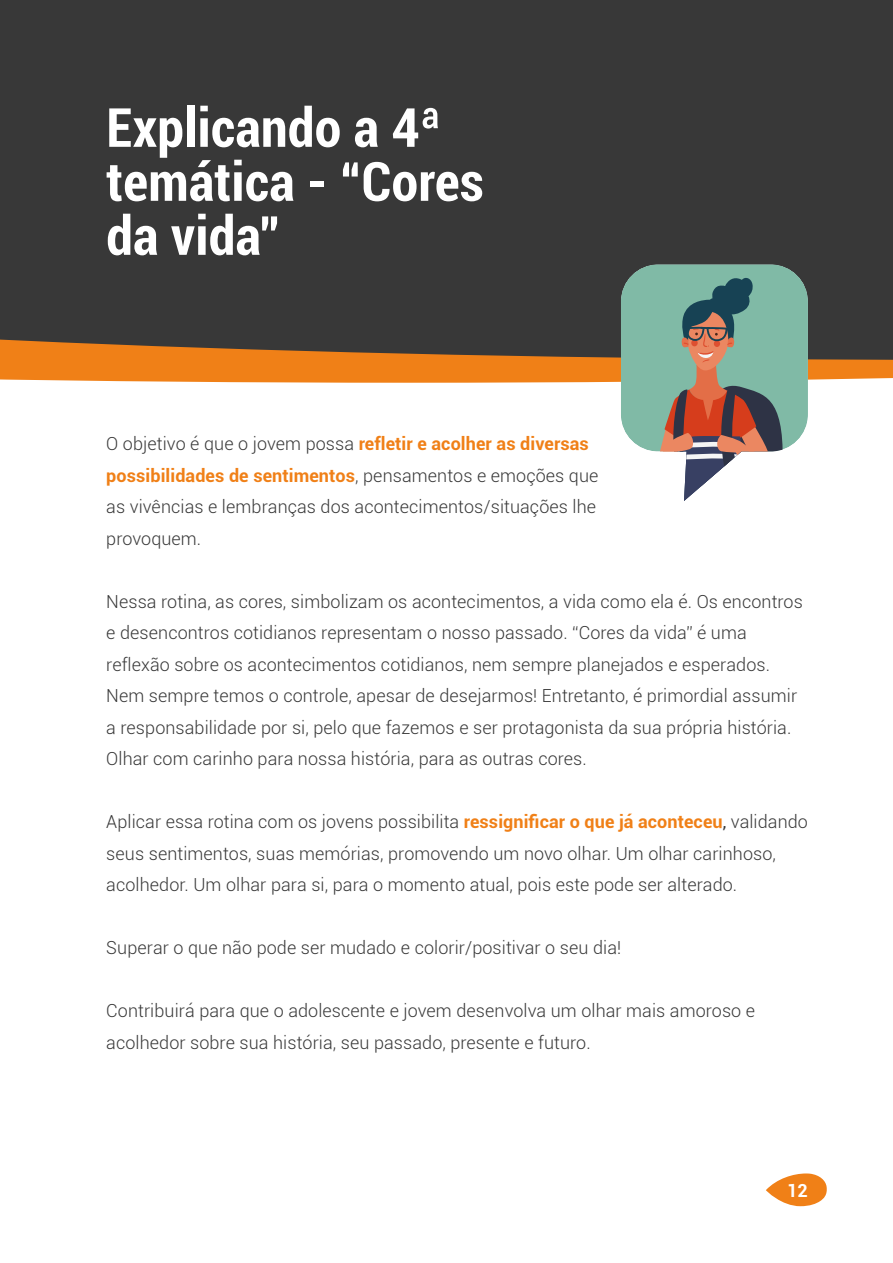
<style>
.page{position:relative;width:893px;height:1263px;background:#fff}
.page>*{position:absolute;margin:0;border:0;box-sizing:border-box;transform-origin:0 0}
.t1{font:700 condensed 54px/54px "Roboto";letter-spacing:.005em;color:#fff}
.t2{font:300 18px/31.5px "Roboto";letter-spacing:.005em;color:#383838}
.t3{font:700 18px "Roboto";color:#fff}
.s1{font-weight:700;color:#f08017}
.s2{font-weight:400}
</style>
<div class="page">
<svg style="left:766px;top:1173px;width:61px;height:33px"></svg>
<svg style="left:0;top:360px;width:893px;height:23px;background:#f08825"></svg>
<div style="left:0;top:0;width:893px;height:360px;background:#383838"></div>
<svg style="left:621px;top:264px;width:187px;height:237px"></svg>
<p class="t1" style="left:106px;top:99px;width:379px">Explicando a 4ª temática - “Cores da vida”</p>
<p class="t2" style="left:106px;top:427px;width:494px">O objetivo é que o jovem possa <span class="s1">refletir e acolher as diversas possibilidades de sentimentos</span>, pensamentos e emoções que as vivências e lembranças dos acontecimentos/situações lhe provoquem.</p>
<p class="t2" style="left:106px;top:585px;width:698px">Nessa rotina, as cores, simbolizam os acontecimentos, a vida como ela é. Os encontros e desencontros cotidianos representam o nosso passado. “Cores da vida” é uma reflexão sobre os acontecimentos cotidianos, nem sempre planejados e esperados.<br>Nem sempre temos o controle, apesar de desejarmos! Entretanto, é primordial assumir a responsabilidade por si, pelo que fazemos e ser protagonista da sua própria história.<br>Olhar com carinho para nossa história, para as outras cores.</p>
<p class="t2" style="left:106px;top:805px;width:703px">Aplicar essa rotina com os jovens possibilita <span class="s1">ressignificar o que já aconteceu</span><span class="s2">,</span> validando seus sentimentos, suas memórias, promovendo um novo olhar. Um olhar carinhoso, acolhedor. Um olhar para si, para o momento atual, pois este pode ser alterado.</p>
<p class="t2" style="left:106px;top:931px;width:516px">Superar o que não pode ser mudado e colorir/positivar o seu dia!</p>
<p class="t2" style="left:106px;top:994px;width:650px">Contribuirá para que o adolescente e jovem desenvolva um olhar mais amoroso e acolhedor sobre sua história, seu passado, presente e futuro.</p>
<p class="t3" style="left:787px;top:1177px;width:22px">12</p>
</div>
